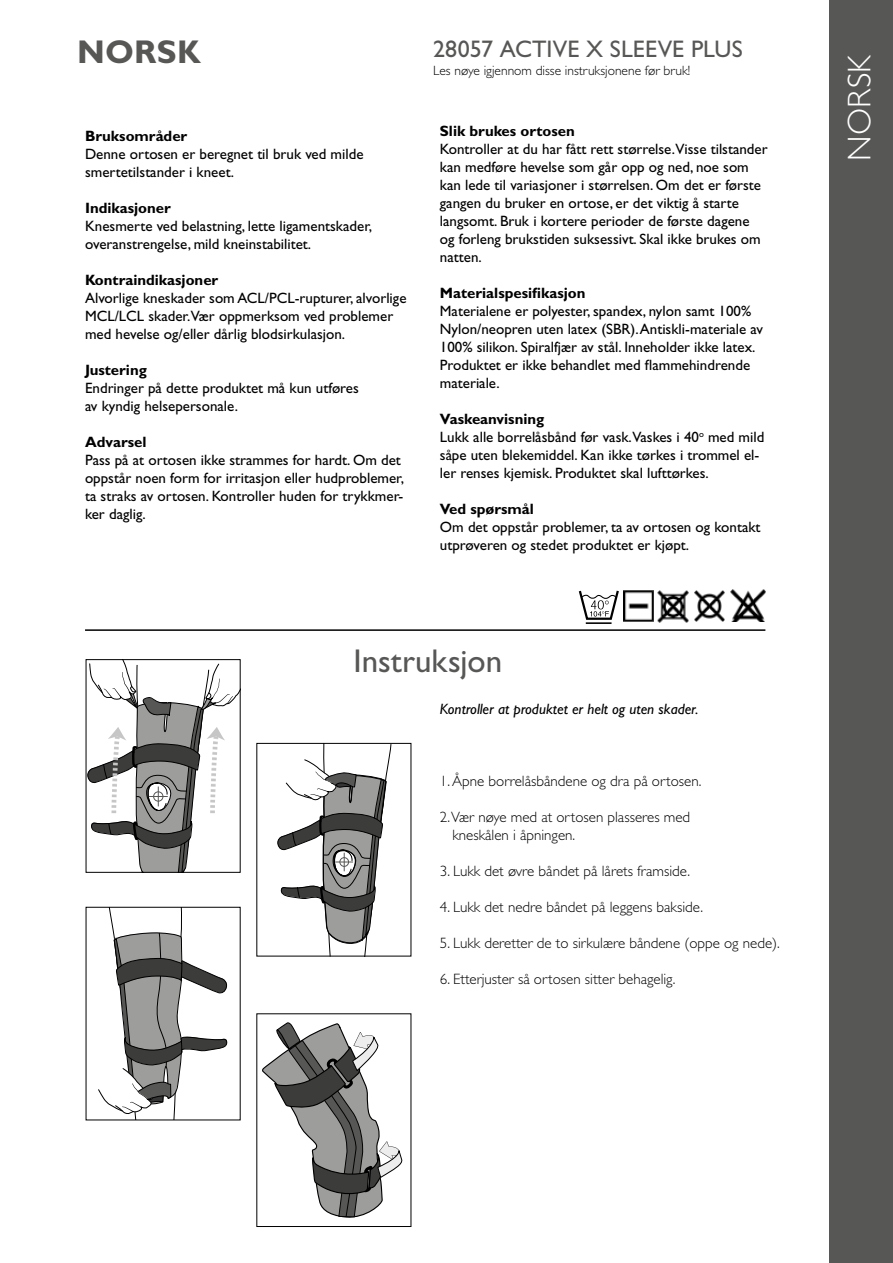
<style>
.page{position:relative;width:893px;height:1263px;background:#fff}
.page>*{position:absolute;margin:0;border:0;box-sizing:border-box;transform-origin:0 0}
.t1{font:33px "Gill Sans Std";color:#575756}
.t2{font:300 33px "Gill Sans Std";color:#fff}
.t3{font:700 33px "Gill Sans Std";letter-spacing:.01em;color:#575756}
.t4{font:24px "Gill Sans Std";letter-spacing:.005em;color:#575756}
.t5{font:15px/18px "Gill Sans Std";color:#000}
.t6{font:300 15px/18px "Gill Sans Std";color:#000}
.t7{font:700 15px "Gill Sans Std";color:#000}
.t8{font:italic 15px "Gill Sans Std";color:#000}
.t9{font:300 13.5px "Gill Sans Std";color:#000}
.s1{font-weight:700}
</style>
<div class="page">
<hr style="left:85px;top:629px;width:680px;height:2px;background:#000">
<div style="left:829px;top:0;width:64px;height:1263px;background:#575756"></div>
<svg style="left:579px;top:591px;width:40px;height:29px"></svg>
<hr style="left:586px;top:622px;width:25px;height:2px;background:#000">
<img style="left:623px;top:591px;width:30px;height:30px">
<img style="left:657px;top:591px;width:31px;height:31px">
<img style="left:694px;top:591px;width:31px;height:31px">
<img style="left:731px;top:590px;width:34px;height:31px">
<svg style="left:88px;top:661px;width:150px;height:209px"></svg>
<svg style="left:98px;top:909px;width:130px;height:209px"></svg>
<svg style="left:262px;top:1022px;width:141px;height:196px"></svg>
<svg style="left:277px;top:745px;width:115px;height:209px"></svg>
<h1 class="t3" style="left:77px;top:32px;width:125px">NORSK</h1>
<h2 class="t4" style="left:433px;top:35px;width:311px">28057 ACTIVE X SLEEVE PLUS</h2>
<p class="t9" style="left:433px;top:63px;width:259px">Les nøye igjennom disse instruksjonene før bruk!</p>
<p class="t7" style="left:85px;top:127px;width:104px">Bruksområder</p>
<p class="t5" style="left:85px;top:145px;width:280px">Denne ortosen er beregnet til bruk ved milde smertetilstander i kneet.</p>
<p class="t7" style="left:85px;top:199px;width:87px">Indikasjoner</p>
<p class="t5" style="left:85px;top:217px;width:289px">Knesmerte ved belastning, lette ligamentskader, overanstrengelse, mild kneinstabilitet.</p>
<p class="t7" style="left:85px;top:271px;width:135px">Kontraindikasjoner</p>
<p class="t5" style="left:85px;top:289px;width:323px">Alvorlige kneskader som ACL/PCL-rupturer, alvorlige<br>MCL/LCL skader.Vær oppmerksom ved problemer med hevelse og/eller dårlig blodsirkulasjon.</p>
<p class="t7" style="left:85px;top:361px;width:63px">Justering</p>
<p class="t5" style="left:85px;top:379px;width:275px">Endringer på dette produktet må kun utføres av kyndig helsepersonale.</p>
<p class="t7" style="left:85px;top:433px;width:63px">Advarsel</p>
<p class="t5" style="left:85px;top:451px;width:320px">Pass på at ortosen ikke strammes for hardt. Om det oppstår noen form for irritasjon eller hudproblemer, ta straks av ortosen. Kontroller huden for trykkmer&shy;ker daglig.</p>
<p class="t7" style="left:440px;top:122px;width:136px">Slik brukes ortosen</p>
<p class="t5" style="left:440px;top:140px;width:329px">Kontroller at du har fått rett størrelse.Visse tilstander kan medføre hevelse som går opp og ned, noe som kan lede til variasjoner i størrelsen. Om det er første gangen du bruker en ortose, er det viktig å starte langsomt. Bruk i kortere perioder de første dagene og forleng brukstiden suksessivt. Skal ikke brukes om natten.</p>
<p class="t7" style="left:440px;top:284px;width:147px">Materialspesifikasjon</p>
<p class="t5" style="left:440px;top:302px;width:324px">Materialene er polyester, spandex, nylon samt 100% Nylon/neopren uten latex (SBR). Antiskli-materiale av 100% silikon. Spiralfjær av stål. Inneholder ikke latex.<br>Produktet er ikke behandlet med flammehindrende materiale.</p>
<p class="t5" style="left:440px;top:410px;width:326px"><span class="s1">Vaskeanvisning<br></span>Lukk alle borrelåsbånd før vask.Vaskes i 40<sup>o</sup> med mild såpe uten blekemiddel. Kan ikke tørkes i trommel el&shy;ler renses kjemisk. Produktet skal lufttørkes.</p>
<p class="t7" style="left:440px;top:500px;width:96px">Ved spørsmål</p>
<p class="t5" style="left:440px;top:518px;width:322px">Om det oppstår problemer, ta av ortosen og kontakt utprøveren og stedet produktet er kjøpt.</p>
<h1 class="t1" style="left:353px;top:642px;width:150px">Instruksjon</h1>
<p class="t8" style="left:440px;top:700px;width:260px">Kontroller at produktet er helt og uten skader.</p>
<p class="t6" style="left:440px;top:772px;width:263px">1. Åpne borrelåsbåndene og dra på ortosen.</p>
<p class="t6" style="left:452px;top:808px;width:239px;text-indent:-13px">2.Vær nøye med at ortosen plasseres med kneskålen i åpningen.</p>
<p class="t6" style="left:440px;top:862px;width:252px">3. Lukk det øvre båndet på lårets framside.</p>
<p class="t6" style="left:440px;top:898px;width:265px">4. Lukk det nedre båndet på leggens bakside.</p>
<p class="t6" style="left:440px;top:934px;width:341px">5. Lukk deretter de to sirkulære båndene (oppe og nede).</p>
<p class="t6" style="left:440px;top:970px;width:237px">6. Etterjuster så ortosen sitter behagelig.</p>
<h1 class="t2" style="left:841px;top:161px;width:108px;rotate:-90deg">NORSK</h1>
</div>
